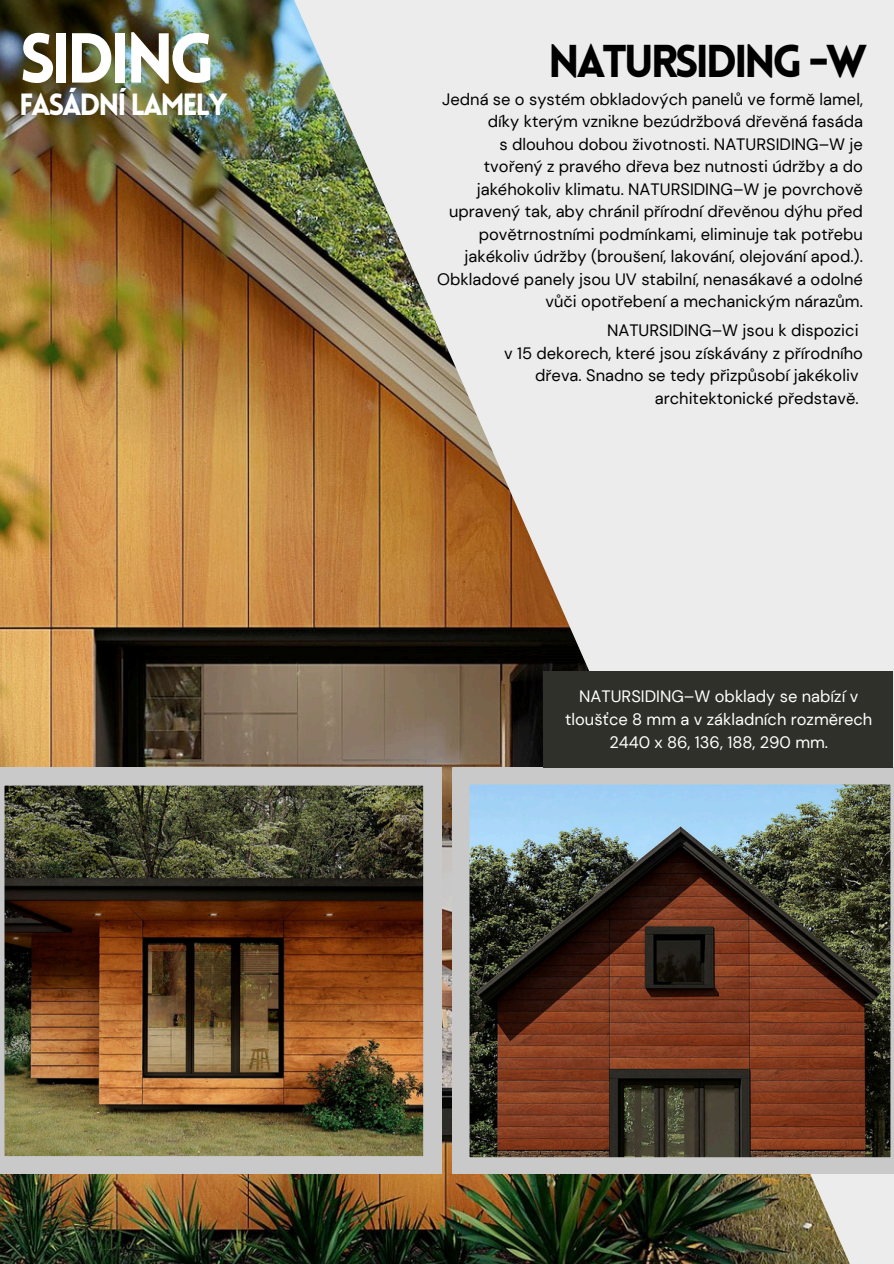
<style>
.page{position:relative;width:894px;height:1264px;background:#fff}
.page>*{position:absolute;margin:0;border:0;box-sizing:border-box;transform-origin:0 0}
.t1{font:900 69px "Lovelo";letter-spacing:-.075em;color:#fff}
.t2{font:900 45px "Lovelo";letter-spacing:-.075em;color:#000}
.t3{font:900 30px "Lovelo";letter-spacing:-.075em;color:#fff}
.t4{font:16.5px/22.5px "DM Sans";color:#000;text-align:right}
.t5{font:16.5px/22.5px "DM Sans";color:#fff;text-align:center}
</style>
<div class="page">
<img style="left:0;top:0;width:246px;height:1263px">
<img style="left:246px;top:0;width:647px;height:1263px">
<img style="left:0;top:767px;width:441px;height:406px">
<svg style="left:452px;top:767px;width:441px;height:406px;background:#6b594e"></svg>
<div style="left:542px;top:671px;width:350px;height:96px;background:#2f3029"></div>
<p class="t1" style="left:19px;top:31px;width:198px">SIDING</p>
<p class="t3" style="left:19px;top:92px;width:210px">FASÁDNÍ LAMELY</p>
<p class="t2" style="left:548px;top:43px;width:320px">NATURSIDING -W</p>
<p class="t4" style="left:442px;top:88px;width:422px">Jedná se o systém obkladových panelů ve formě lamel, díky kterým vznikne bezúdržbová dřevěná fasáda</p>
<h2 class="t4" style="left:437px;top:133px;width:427px">s dlouhou dobou životnosti. NATURSIDING–W je tvořený z pravého dřeva bez nutnosti údržby a do jakéhokoliv klimatu. NATURSIDING–W je povrchově upravený tak, aby chránil přírodní dřevěnou dýhu před povětrnostními podmínkami, eliminuje tak potřebu jakékoliv údržby (broušení, lakování, olejování apod.).<br>Obkladové panely jsou UV stabilní, nenasákavé a odolné vůči opotřebení a mechanickým nárazům.</h2>
<p class="t4" style="left:607px;top:319px;width:253px">NATURSIDING–W jsou k dispozici</p>
<p class="t4" style="left:504px;top:342px;width:360px">v 15 dekorech, které jsou získávány z přírodního dřeva. Snadno se tedy přizpůsobí jakékoliv</p>
<p class="t4" style="left:654px;top:387px;width:205px">architektonické představě.</p>
<h1 class="t5" style="left:565px;top:685px;width:309px">NATURSIDING–W obklady se nabízí v tloušťce 8 mm a v základních rozměrech<br>2440 x 86, 136, 188, 290 mm.</h1>
</div>
